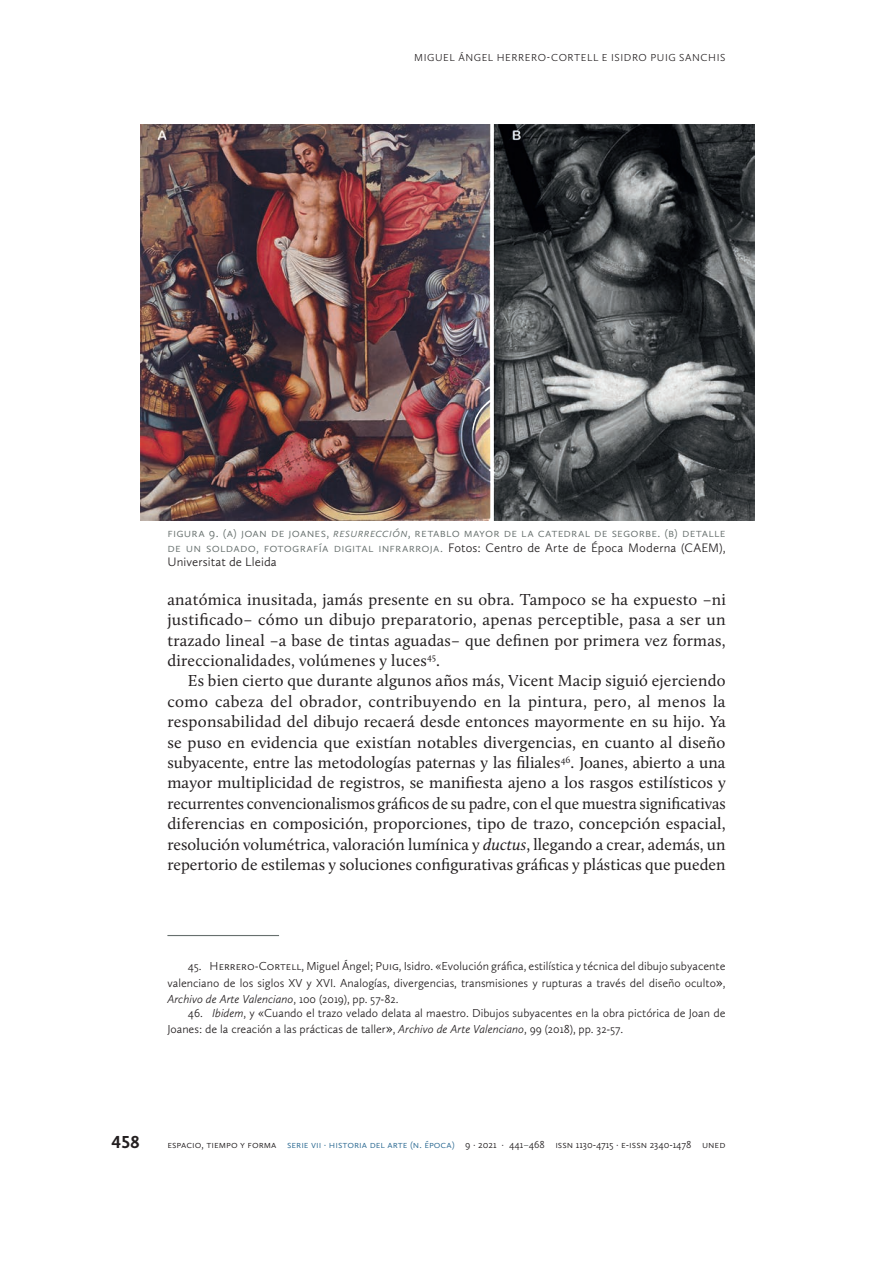
<style>
.page{position:relative;width:893px;height:1263px;background:#fff}
.page>*{position:absolute;margin:0;border:0;box-sizing:border-box;transform-origin:0 0}
.t1{font:700 18px "Calluna Sans";color:#231f20}
.t2{font:16.5px/20.4px "Calluna";letter-spacing:.01em;color:#231f20;text-align:justify}
.t3{font:300 12.75px/14.2px "Calluna Sans";letter-spacing:.01em;color:#67706e;text-align:justify}
.t4{font:300 12px/16.2px "Calluna Sans";color:#231f20;text-align:justify}
.t5{font:300 10.5px "Calluna Sans";color:#231f20}
.t6{font:300 10.5px "Calluna Sans";color:#286790}
.s1{font-style:italic}
.s2{color:#231f20}
.s3{font-weight:400;font-size:13.5px}
.s4{color:#286790}
.s5{font-weight:400;color:#67706e}
</style>
<div class="page">
<hr style="left:167px;top:935px;width:112px;height:1px;background:#67706e">
<img style="left:140px;top:125px;width:614px;height:395px">
<p class="t5" style="left:414px;top:52px;width:17px">Miguel</p>
<p class="t5" style="left:458px;top:52px;width:15px">Ángel</p>
<p class="t5" style="left:497px;top:52px;width:16px">Herrero</p>
<p class="t5" style="left:547px;top:52px;width:16px">-Cortell</p>
<p class="t5" style="left:602px;top:52px;width:20px">e Isidro</p>
<p class="t5" style="left:650px;top:52px;width:14px">Puig</p>
<p class="t5" style="left:679px;top:52px;width:13px">Sanchis</p>
<p class="t3" style="left:167px;top:526px;width:560px">FIGURA 9. (A) JOAN DE JOAN ES, <span class="s1">RESURRECCIÓN</span>, RETABL O MAYOR DE LA CATEDRAL DE SEGORBE. (B) DETALL E DE UN SOLDADO, FOTOGRAFÍA DIGITAL IN FRARROJA. <span class="s2">Fotos: Centro de Arte de Época Moderna (CAEM), Universitat de Lleida</span></p>
<p class="t2" style="left:167px;top:589px;width:560px">anatómica inusitada, jamás presente en su obra. Tampoco se ha expuesto –ni justificado– cómo un dibujo preparatorio, apenas perceptible, pasa a ser un trazado lineal –a base de tintas aguadas– que definen por primera vez formas, direccionalidades, volúmenes y luces<sup>45</sup>.</p>
<p class="t2" style="left:167px;top:670px;width:560px;text-indent:20px">Es bien cierto que durante algunos años más, Vicent Macip siguió ejerciendo como cabeza del obrador, contribuyendo en la pintura, pero, al menos la responsabilidad del dibujo recaerá desde entonces mayormente en su hijo. Ya se puso en evidencia que existían notables divergencias, en cuanto al diseño subyacente, entre las metodologías paternas y las filiales<sup>46</sup>. Joanes, abierto a una mayor multiplicidad de registros, se manifiesta ajeno a los rasgos estilísticos y recurrentes convencionalismos gráficos de su padre, con el que muestra significativas diferencias en composición, proporciones, tipo de trazo, concepción espacial, resolución volumétrica, valoración lumínica y <span class="s1">ductus</span>, llegando a crear, además, un repertorio de estilemas y soluciones configurativas gráficas y plásticas que pueden</p>
<p class="t4" style="left:167px;top:958px;width:560px;text-indent:124px">ll, Miguel Ángel; Pui g, Isidro. «Evolución gráfica, estilística y técnica del dibujo subyacente valenciano de los siglos XV y XVI. Analogías, divergencias, transmisiones y rupturas a través del diseño oculto<span class="s3">»</span>, <span class="s1">Archivo de Arte Valenciano</span>, 100 (2019), pp. 57-82.</p>
<p class="t4" style="left:167px;top:1005px;width:560px;text-indent:20px">46. <span class="s1">Ibidem</span>, y «Cuando el trazo velado delata al maestro. Dibujos subyacentes en la obra pictórica de Joan de<br>Joanes: de la creación a las prácticas de taller<span class="s3">»</span>, <span class="s1">Archivo de Arte Valenciano</span>, 99 (2018), pp. 32-57.</p>
<p class="t4" style="left:188px;top:958px;width:38px">45. Herrero</p>
<p class="t4" style="left:255px;top:958px;width:19px">-Corte</p>
<p class="t1" style="left:112px;top:1131px;width:30px">458</p>
<p class="t5" style="left:167px;top:1138px;width:129px">ESPACIO, TIEMPO Y FORMA <span class="s4">Serie</span></p>
<p class="t6" style="left:311px;top:1138px;width:30px">VII · historia</p>
<p class="t6" style="left:370px;top:1138px;width:24px">de l arte</p>
<p class="t6" style="left:410px;top:1138px;width:26px">(n. época</p>
<p class="t5" style="left:452px;top:1138px;width:275px"><span class="s4">)</span> 9 · 2021 · 441<span class="s5">–</span>468 ISSN 1130-4715 · e-iss n 2340-1478 UN ED</p>
</div>
